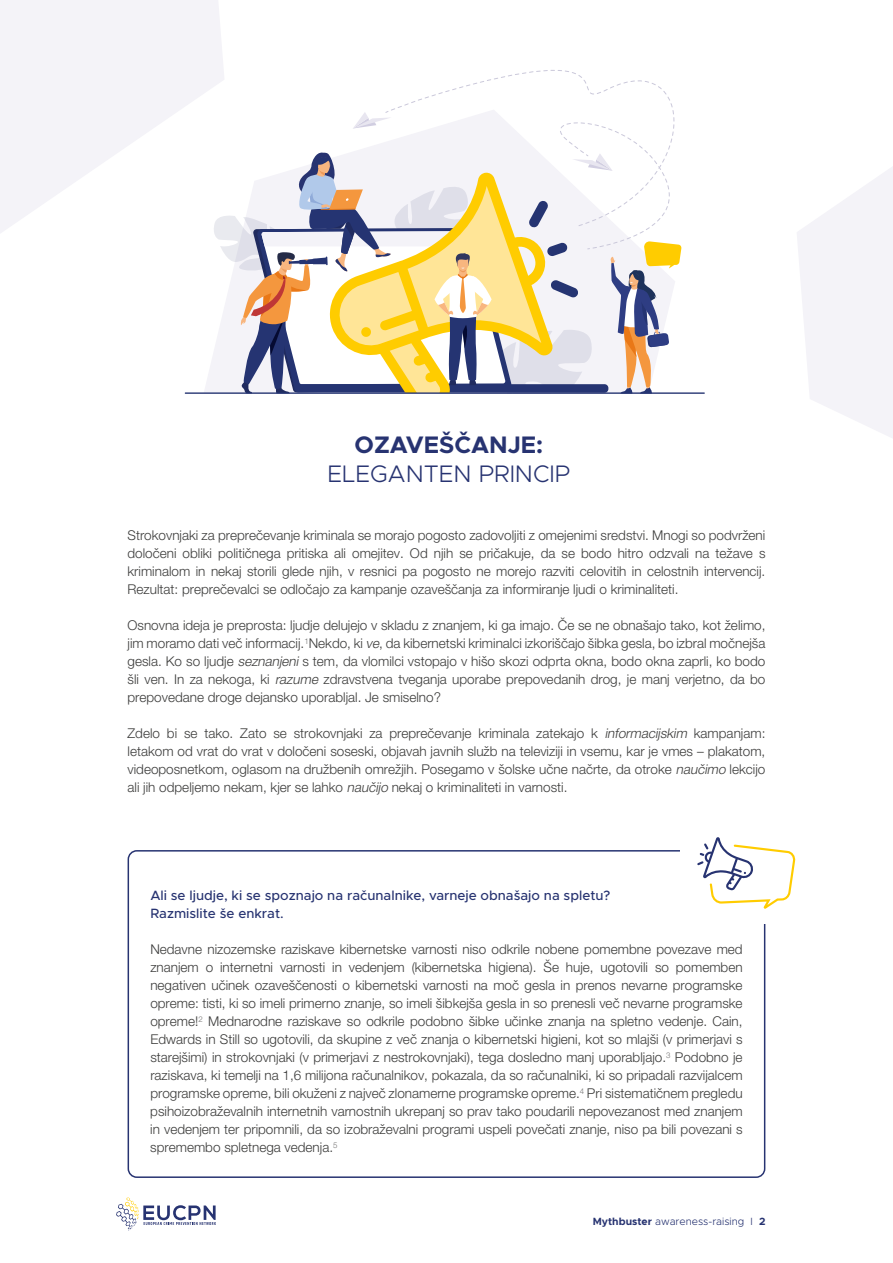
<style>
.page{position:relative;width:893px;height:1263px;background:#fff}
.page>*{position:absolute;margin:0;border:0;box-sizing:border-box;transform-origin:0 0}
.t1{font:300 24px "Metropolis";color:#273371}
.t2{font:700 24px "Metropolis";color:#273371}
.t3{font:300 13.5px/18px "Helvetica Neue LT Pro";color:#3c3c3b;text-align:justify}
.t4{font:500 13.5px/18px "Metropolis";color:#273371}
.t5{font:300 10.5px "Metropolis";color:#273371}
.s1{font-style:italic}
.s2{font-weight:700}
</style>
<div class="page">
<svg style="left:116px;top:1197px;width:100px;height:34px"></svg>
<hr style="left:185px;top:392px;width:520px;height:2px;background:#253472">
<svg style="left:214px;top:112px;width:477px;height:282px"></svg>
<svg style="left:385px;top:70px;width:306px;height:157px"></svg>
<div style="left:128px;top:850px;width:637px;height:328px;border:2px solid #273371;border-radius:9px"></div>
<div style="left:681px;top:821px;width:128px;height:103px;background:#fff"></div>
<svg style="left:697px;top:837px;width:99px;height:72px"></svg>
<svg style="left:797px;top:167px;width:96px;height:271px"></svg>
<svg style="left:0;top:0;width:225px;height:234px;fill:#f4f3f8"></svg>
<h1 class="t2" style="left:354px;top:429px;width:190px">OZAVEŠČANJE:</h1>
<h1 class="t1" style="left:327px;top:458px;width:244px">ELEGANTEN PRINCIP</h1>
<p class="t3" style="left:128px;top:526px;width:639px">Strokovnjaki za preprečevanje kriminala se morajo pogosto zadovoljiti z omejenimi sredstvi. Mnogi so podvrženi določeni obliki političnega pritiska ali omejitev. Od njih se pričakuje, da se bodo hitro odzvali na težave s kriminalom in nekaj storili glede njih, v resnici pa pogosto ne morejo razviti celovitih in celostnih intervencij.<br>Rezultat: preprečevalci se odločajo za kampanje ozaveščanja za informiranje ljudi o kriminaliteti.</p>
<p class="t3" style="left:128px;top:616px;width:639px">Osnovna ideja je preprosta: ljudje delujejo v skladu z znanjem, ki ga imajo. Če se ne obnašajo tako, kot želimo, jim moramo dati več informacij.<sup>1</sup>Nekdo, ki <span class="s1">ve</span>, da kibernetski kriminalci izkoriščajo šibka gesla, bo izbral močnejša gesla. Ko so ljudje <span class="s1">seznanjeni</span> s tem, da vlomilci vstopajo v hišo skozi odprta okna, bodo okna zaprli, ko bodo šli ven. In za nekoga, ki <span class="s1">razume</span> zdravstvena tveganja uporabe prepovedanih drog, je manj verjetno, da bo prepovedane droge dejansko uporabljal. Je smiselno?</p>
<p class="t3" style="left:128px;top:724px;width:639px">Zdelo bi se tako. Zato se strokovnjaki za preprečevanje kriminala zatekajo k <span class="s1">informacijskim</span> kampanjam: letakom od vrat do vrat v določeni soseski, objavah javnih služb na televiziji in vsemu, kar je vmes – plakatom, videoposnetkom, oglasom na družbenih omrežjih. Posegamo v šolske učne načrte, da otroke <span class="s1">naučimo</span> lekcijo ali jih odpeljemo nekam, kjer se lahko <span class="s1">naučijo</span> nekaj o kriminaliteti in varnosti.</p>
<p class="t4" style="left:150px;top:886px;width:462px">Ali se ljudje, ki se spoznajo na računalnike, varneje obnašajo na spletu?<br>Razmislite še enkrat.</p>
<p class="t3" style="left:150px;top:940px;width:594px">Nedavne nizozemske raziskave kibernetske varnosti niso odkrile nobene pomembne povezave med znanjem o internetni varnosti in vedenjem (kibernetska higiena). Še huje, ugotovili so pomemben negativen učinek ozaveščenosti o kibernetski varnosti na moč gesla in prenos nevarne programske opreme: tisti, ki so imeli primerno znanje, so imeli šibkejša gesla in so prenesli več nevarne programske opreme!<sup>2</sup> Mednarodne raziskave so odkrile podobno šibke učinke znanja na spletno vedenje. Cain, Edwards in Still so ugotovili, da skupine z več znanja o kibernetski higieni, kot so mlajši (v primerjavi s starejšimi) in strokovnjaki (v primerjavi z nestrokovnjaki), tega dosledno manj uporabljajo.<sup>3</sup> Podobno je raziskava, ki temelji na 1,6 milijona računalnikov, pokazala, da so računalniki, ki so pripadali razvijalcem programske opreme, bili okuženi z največ zlonamerne programske opreme.<sup>4</sup> Pri sistematičnem pregledu psihoizobraževalnih internetnih varnostnih ukrepanj so prav tako poudarili nepovezanost med znanjem in vedenjem ter pripomnili, da so izobraževalni programi uspeli povečati znanje, niso pa bili povezani s spremembo spletnega vedenja.<sup>5</sup></p>
<p class="t5" style="left:593px;top:1214px;width:174px"><span class="s2">Mythbuster</span> awareness-raising I <span class="s2">2</span></p>
</div>
